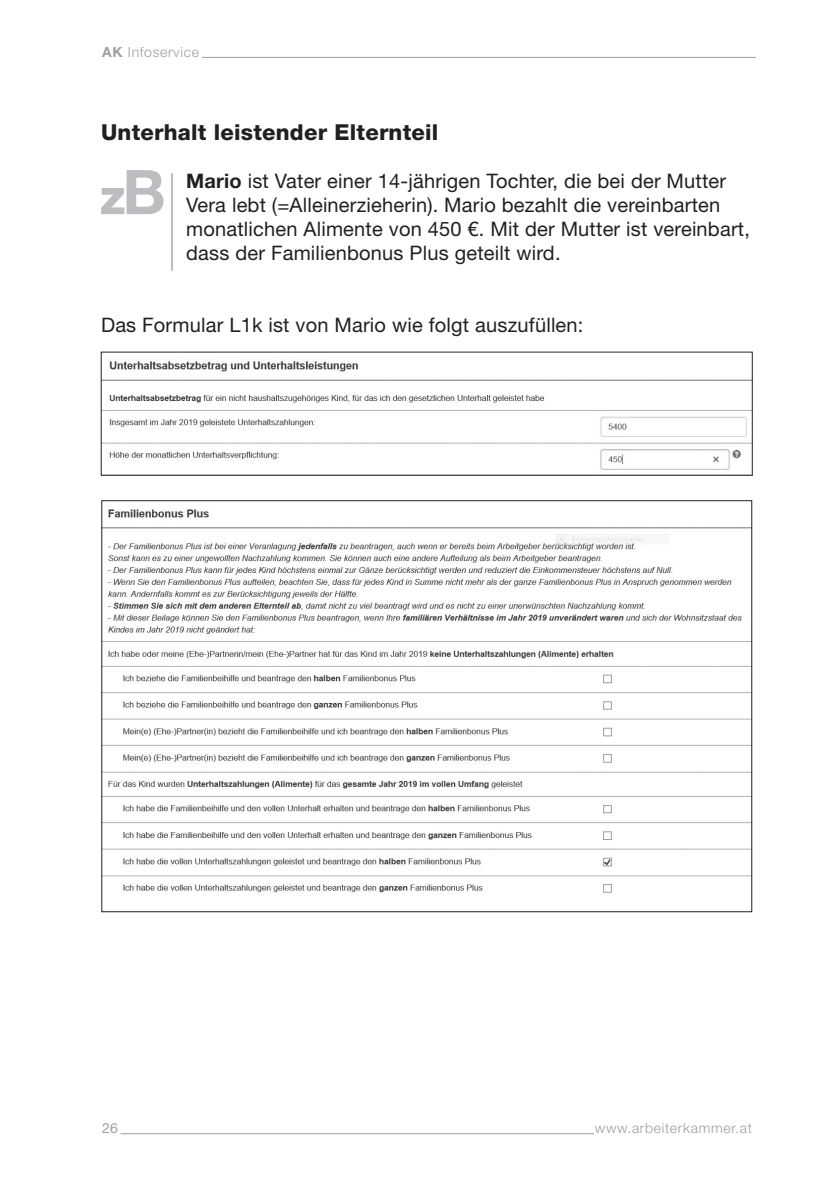
<style>
.page{position:relative;width:840px;height:1191px;background:#fff}
.page>*{position:absolute;margin:0;border:0;box-sizing:border-box;transform-origin:0 0}
.t1{font:800 22px "Helvetica Neue LT Std";letter-spacing:.01em;color:#231f20}
.t2{font:20px/24px "Helvetica Neue LT Std";letter-spacing:.01em;color:#231f20}
.t3{font:300 14px "Helvetica Neue LT Std";letter-spacing:.05em;color:#9d9fa2}
.t4{font:14px "Helvetica Neue LT Std";color:#9d9fa2}
.s1{font-weight:700}
</style>
<div class="page">
<hr style="left:120px;top:1133px;width:473px;height:1px;background:#9d9fa2">
<hr style="left:202px;top:57px;width:553px;height:1px;background:#9d9fa2">
<img style="left:103px;top:509px;width:646px;height:384px">
<img style="left:103px;top:361px;width:647px;height:109px">
<svg style="left:101px;top:170px;width:62px;height:44px"></svg>
<hr style="left:171px;top:173px;width:2px;height:98px;background:#bcbdc0">
<p class="t3" style="left:102px;top:43px;width:98px"><span class="s1">AK</span> Infoservice</p>
<p class="t1" style="left:101px;top:119px;width:339px">Unterhalt leistender Elternteil</p>
<p class="t2" style="left:186px;top:169px;width:565px"><span class="s1">Mario</span> ist Vater einer 14-jährigen Tochter, die bei der Mutter Vera lebt (=Alleinerzieherin). Mario bezahlt die vereinbarten monatlichen Alimente von 450 €. Mit der Mutter ist vereinbart, dass der Familienbonus Plus geteilt wird.</p>
<p class="t2" style="left:101px;top:313px;width:483px">Das Formular L1k ist von Mario wie folgt auszufüllen:</p>
<p class="t4" style="left:102px;top:1120px;width:17px">26</p>
<p class="t3" style="left:594px;top:1119px;width:158px">www.arbeiterkammer.at</p>
</div>
